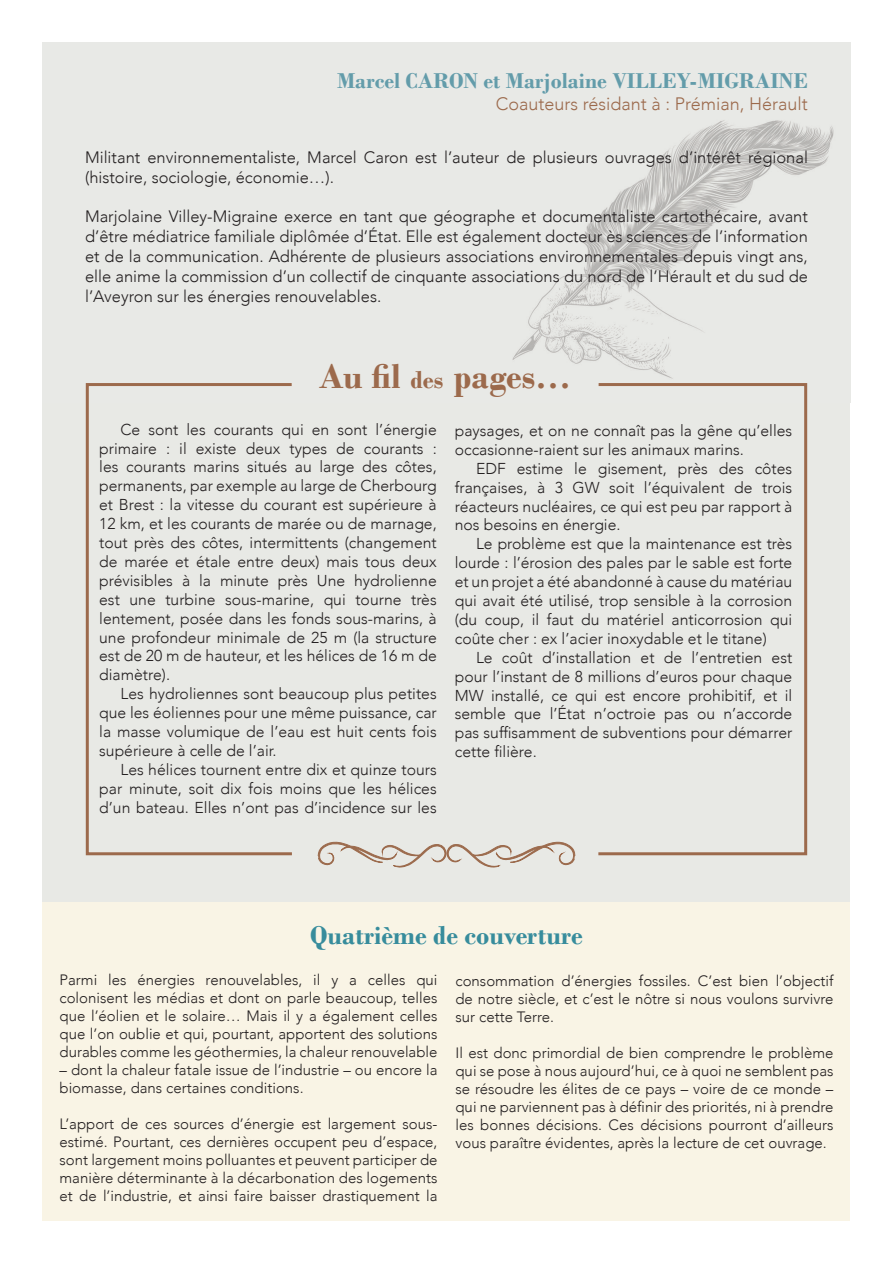
<style>
.page{position:relative;width:893px;height:1263px;background:#fff}
.page>*{position:absolute;margin:0;border:0;box-sizing:border-box;transform-origin:0 0}
.t1{font:700 36px "Bodoni";color:#9c6a4c}
.t2{font:700 27px "Bodoni";color:#378c9c}
.Nom_auteur{font:700 22.5px "Bodoni";color:#639caa}
.Région_auteur{font:300 18px "Avenir";color:#9c6a4c}
.Texte_courant_Biographie{font:300 16.5px/19.8px "Avenir";color:#231f20}
.Texte_courant_Extrait{font:300 15.75px/18.9px "Avenir";color:#231f20;text-align:justify}
.Texte_courant_4e{font:300 15px/18px "Avenir";color:#231f20;text-align:justify}
.s1{font-size:25.5px}
</style>
<div class="page">
<div style="left:43px;top:43px;width:807px;height:858px;background:#e8e9e5"></div>
<img style="left:85px;top:120px;width:749px;height:283px">
<div style="left:86px;top:383px;width:207px;height:472px;border:3px solid #9c6a4c"></div>
<svg style="left:318px;top:842px;width:257px;height:25px"></svg>
<div style="left:43px;top:901px;width:807px;height:319px;background:#f9f4e5"></div>
<div style="left:597px;top:383px;width:210px;height:472px;border:3px solid #9c6a4c"></div>
<p class="Nom_auteur" style="left:337px;top:68px;width:472px">Marcel CARON et Marjolaine VILLEY-MIGRAINE</p>
<p class="Région_auteur" style="left:496px;top:93px;width:314px">Coauteurs résidant à : Prémian, Hérault</p>
<p class="Texte_courant_Biographie" style="left:85px;top:147px;width:724px">Militant environnementaliste, Marcel Caron est l’auteur de plusieurs ouvrages d’intérêt régional (histoire, sociologie, économie…).</p>
<p class="Texte_courant_Biographie" style="left:85px;top:207px;width:724px;text-align:justify">Marjolaine Villey-Migraine exerce en tant que géographe et documentaliste cartothécaire, avant d’être médiatrice familiale diplômée d’État. Elle est également docteur ès sciences de l’information et de la communication. Adhérente de plusieurs associations environnementales depuis vingt ans, elle anime la commission d’un collectif de cinquante associations du nord de l’Hérault et du sud de l’Aveyron sur les énergies renouvelables.</p>
<p class="t1" style="left:319px;top:355px;width:254px">Au fil <span class="s1">des</span> pages…</p>
<p class="Texte_courant_Extrait" style="left:99px;top:420px;width:339px;text-indent:21px">Ce sont les courants qui en sont l’énergie primaire : il existe deux types de courants : les courants marins situés au large des côtes, permanents, par exemple au large de Cherbourg et Brest : la vitesse du courant est supérieure à 12 km, et les courants de marée ou de marnage, tout près des côtes, intermittents (changement de marée et étale entre deux) mais tous deux prévisibles à la minute près Une hydrolienne est une turbine sous-marine, qui tourne très lentement, posée dans les fonds sous-marins, à une profondeur minimale de 25 m (la structure est de 20 m de hauteur, et les hélices de 16 m de diamètre).</p>
<p class="Texte_courant_Extrait" style="left:99px;top:684px;width:339px;text-indent:21px">Les hydroliennes sont beaucoup plus petites que les éoliennes pour une même puissance, car la masse volumique de l’eau est huit cents fois supérieure à celle de l’air.</p>
<p class="Texte_courant_Extrait" style="left:99px;top:760px;width:339px;text-indent:21px">Les hélices tournent entre dix et quinze tours par minute, soit dix fois moins que les hélices d’un bateau. Elles n’ont pas d’incidence sur les</p>
<p class="Texte_courant_Extrait" style="left:455px;top:421px;width:339px">paysages, et on ne connaît pas la gêne qu’elles occasionne-raient sur les animaux marins.</p>
<p class="Texte_courant_Extrait" style="left:455px;top:459px;width:339px;text-indent:21px">EDF estime le gisement, près des côtes françaises, à 3 GW soit l’équivalent de trois réacteurs nucléaires, ce qui est peu par rapport à nos besoins en énergie.</p>
<p class="Texte_courant_Extrait" style="left:455px;top:534px;width:339px;text-indent:21px">Le problème est que la maintenance est très lourde : l’érosion des pales par le sable est forte et un projet a été abandonné à cause du matériau qui avait été utilisé, trop sensible à la corrosion (du coup, il faut du matériel anticorrosion qui coûte cher : ex l’acier inoxydable et le titane)</p>
<p class="Texte_courant_Extrait" style="left:455px;top:648px;width:339px;text-indent:21px">Le coût d’installation et de l’entretien est pour l’instant de 8 millions d’euros pour chaque MW installé, ce qui est encore prohibitif, et il semble que l’État n’octroie pas ou n’accorde pas suffisamment de subventions pour démarrer cette filière.</p>
<p class="t2" style="left:310px;top:919px;width:274px">Quatrième de couverture</p>
<p class="Texte_courant_4e" style="left:60px;top:970px;width:379px">Parmi les énergies renouvelables, il y a celles qui colonisent les médias et dont on parle beaucoup, telles que l’éolien et le solaire… Mais il y a également celles que l’on oublie et qui, pourtant, apportent des solutions durables comme les géothermies, la chaleur renouvelable</p>
<p class="Texte_courant_4e" style="left:60px;top:1060px;width:379px">– dont la chaleur fatale issue de l’industrie – ou encore la biomasse, dans certaines conditions.</p>
<p class="Texte_courant_4e" style="left:60px;top:1114px;width:379px">L’apport de ces sources d’énergie est largement sous&shy;estimé. Pourtant, ces dernières occupent peu d’espace, sont largement moins polluantes et peuvent participer de manière déterminante à la décarbonation des logements et de l’industrie, et ainsi faire baisser drastiquement la</p>
<p class="Texte_courant_4e" style="left:455px;top:972px;width:379px">consommation d’énergies fossiles. C’est bien l’objectif de notre siècle, et c’est le nôtre si nous voulons survivre sur cette Terre.</p>
<p class="Texte_courant_4e" style="left:455px;top:1044px;width:379px">Il est donc primordial de bien comprendre le problème qui se pose à nous aujourd’hui, ce à quoi ne semblent pas se résoudre les élites de ce pays – voire de ce monde – qui ne parviennent pas à définir des priorités, ni à prendre les bonnes décisions. Ces décisions pourront d’ailleurs vous paraître évidentes, après la lecture de cet ouvrage.</p>
</div>
